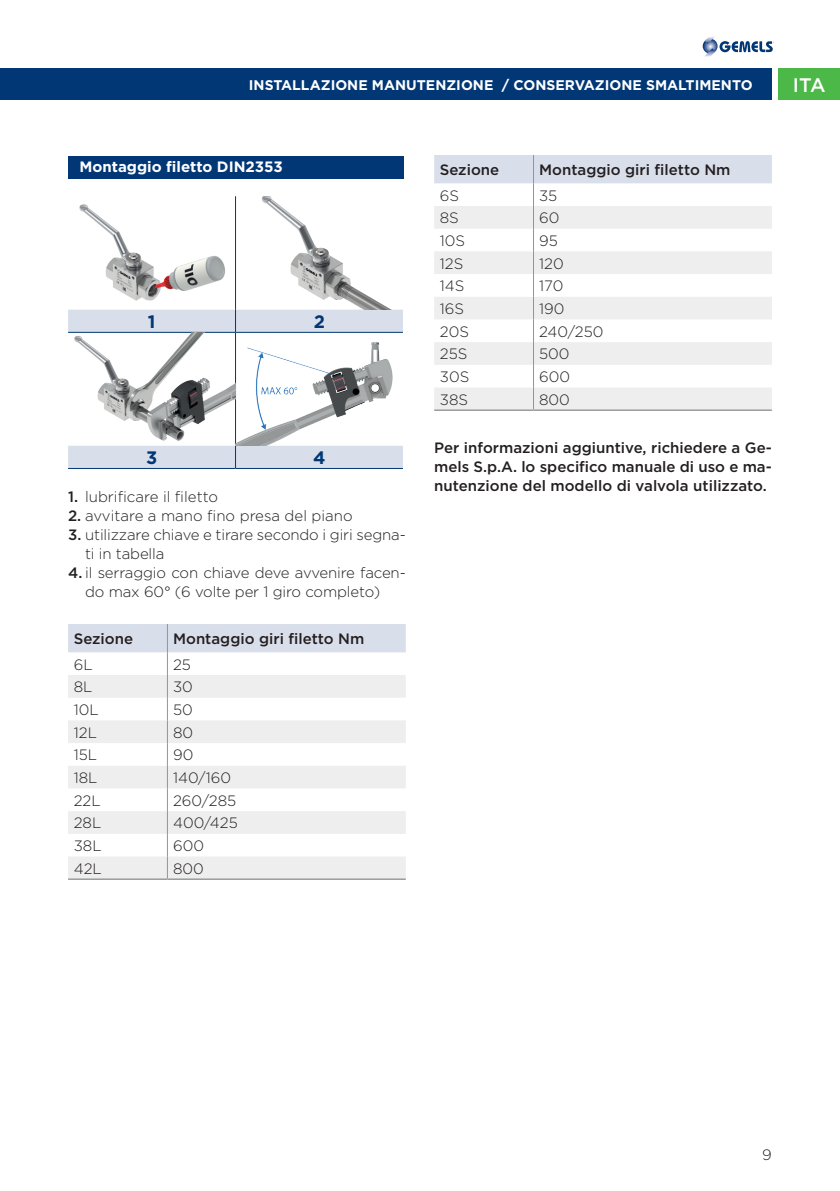
<style>
.page{position:relative;width:840px;height:1191px;background:#fff}
.page>*{position:absolute;margin:0;border:0;box-sizing:border-box;transform-origin:0 0}
.t1{font:500 19.6px "Gotham";color:#fff}
.Testo{font:700 18px "Gotham";color:#013775}
.Testo_rientro{font:300 15px/19px "Gotham";letter-spacing:-.005em;color:#231f20}
.Testo-2{font:500 15px/19px "Gotham";color:#231f20;text-align:justify}
.Testo_rientro-2{font:500 15px "Gotham";color:#231f20}
.Testo-3{font:700 15px "Gotham";color:#fff}
.t2{font:700 14px "Gotham";color:#fff}
.s1{font-weight:500}
</style>
<div class="page">
<div style="left:778px;top:68px;width:61px;height:32px;background:#4cb848"></div>
<div style="left:0;top:68px;width:771px;height:32px;background:#013775"></div>
<svg style="left:703px;top:37px;width:69px;height:20px"></svg>
<div style="left:68px;top:156px;width:335px;height:23px;background:#013775"></div>
<svg style="left:68px;top:310px;width:335px;height:158px;background:#dadfeb"></svg>
<hr style="left:68px;top:332px;width:167px;height:1px;background:#013775">
<hr style="left:235px;top:332px;width:168px;height:1px;background:#013775">
<hr style="left:68px;top:468px;width:167px;height:1px;background:#013775">
<hr style="left:235px;top:468px;width:168px;height:1px;background:#013775">
<hr style="left:235px;top:196px;width:1px;height:114px;background:#013775">
<svg style="left:235px;top:310px;width:1px;height:22px"></svg>
<svg style="left:235px;top:446px;width:1px;height:22px"></svg>
<img style="left:79px;top:204px;width:146px;height:97px">
<img style="left:251px;top:196px;width:152px;height:114px">
<img style="left:68px;top:333px;width:327px;height:113px">
<svg style="left:68px;top:624px;width:337px;height:254px"></svg>
<hr style="left:68px;top:878px;width:99px;height:2px;background:#939598">
<hr style="left:167px;top:878px;width:238px;height:2px;background:#939598">
<svg style="left:434px;top:155px;width:337px;height:254px"></svg>
<hr style="left:434px;top:409px;width:99px;height:2px;background:#939598">
<hr style="left:533px;top:409px;width:238px;height:2px;background:#939598">
<p class="t2" style="left:249px;top:75px;width:505px">INSTALLAZIONE MANUTENZIONE / CONSERVAZIONE SMALTIMENTO</p>
<h1 class="t1" style="left:792px;top:72px;width:34px">ITA</h1>
<p class="Testo-3" style="left:79px;top:157px;width:205px">Montaggio filetto DIN2353</p>
<p class="Testo" style="left:148px;top:310px;width:9px">1</p>
<p class="Testo" style="left:313px;top:310px;width:13px">2</p>
<p class="Testo" style="left:146px;top:446px;width:13px">3</p>
<p class="Testo" style="left:313px;top:446px;width:14px">4</p>
<p class="Testo_rientro" style="left:68px;top:487px;width:151px"><span class="s1">1.</span> lubrificare il filetto</p>
<p class="Testo_rientro" style="left:68px;top:506px;width:286px"><span class="s1">2.</span> avvitare a mano fino presa del piano</p>
<p class="Testo_rientro" style="left:85px;top:525px;width:322px;text-indent:-17px"><span class="s1">3.</span> utilizzare chiave e tirare secondo i giri segna&shy;ti in tabella</p>
<p class="Testo_rientro" style="left:68px;top:563px;width:339px;text-align:center"><span class="s1">4.</span> il serraggio con chiave deve avvenire facen&shy;do max 60° (6 volte per 1 giro completo)</p>
<p class="Testo_rientro-2" style="left:74px;top:629px;width:61px">Sezione</p>
<p class="Testo_rientro-2" style="left:173px;top:629px;width:193px">Montaggio giri filetto Nm</p>
<p class="Testo_rientro" style="left:74px;top:654px;width:20px">6L</p>
<p class="Testo_rientro" style="left:173px;top:654px;width:19px">25</p>
<p class="Testo_rientro" style="left:74px;top:677px;width:20px">8L</p>
<p class="Testo_rientro" style="left:173px;top:677px;width:21px">30</p>
<p class="Testo_rientro" style="left:74px;top:700px;width:26px">10L</p>
<p class="Testo_rientro" style="left:173px;top:700px;width:21px">50</p>
<p class="Testo_rientro" style="left:74px;top:722px;width:25px">12L</p>
<p class="Testo_rientro" style="left:173px;top:722px;width:22px">80</p>
<p class="Testo_rientro" style="left:74px;top:745px;width:25px">15L</p>
<p class="Testo_rientro" style="left:173px;top:745px;width:22px">90</p>
<p class="Testo_rientro" style="left:74px;top:768px;width:25px">18L</p>
<p class="Testo_rientro" style="left:173px;top:768px;width:60px">140/160</p>
<p class="Testo_rientro" style="left:74px;top:790px;width:28px">22L</p>
<p class="Testo_rientro" style="left:173px;top:790px;width:65px">260/285</p>
<p class="Testo_rientro" style="left:74px;top:813px;width:29px">28L</p>
<p class="Testo_rientro" style="left:173px;top:813px;width:66px">400/425</p>
<p class="Testo_rientro" style="left:74px;top:836px;width:29px">38L</p>
<p class="Testo_rientro" style="left:173px;top:836px;width:32px">600</p>
<p class="Testo_rientro" style="left:74px;top:858px;width:30px">42L</p>
<p class="Testo_rientro" style="left:173px;top:858px;width:32px">800</p>
<p class="Testo_rientro-2" style="left:439px;top:160px;width:61px">Sezione</p>
<p class="Testo_rientro-2" style="left:539px;top:160px;width:193px">Montaggio giri filetto Nm</p>
<p class="Testo_rientro" style="left:439px;top:185px;width:21px">6S</p>
<p class="Testo_rientro" style="left:539px;top:185px;width:20px">35</p>
<p class="Testo_rientro" style="left:439px;top:208px;width:21px">8S</p>
<p class="Testo_rientro" style="left:539px;top:208px;width:22px">60</p>
<p class="Testo_rientro" style="left:439px;top:231px;width:27px">10S</p>
<p class="Testo_rientro" style="left:539px;top:231px;width:20px">95</p>
<p class="Testo_rientro" style="left:439px;top:253px;width:25px">12S</p>
<p class="Testo_rientro" style="left:539px;top:253px;width:26px">120</p>
<p class="Testo_rientro" style="left:439px;top:276px;width:26px">14S</p>
<p class="Testo_rientro" style="left:539px;top:276px;width:26px">170</p>
<p class="Testo_rientro" style="left:439px;top:299px;width:26px">16S</p>
<p class="Testo_rientro" style="left:539px;top:299px;width:27px">190</p>
<p class="Testo_rientro" style="left:439px;top:321px;width:31px">20S</p>
<p class="Testo_rientro" style="left:539px;top:321px;width:66px">240/250</p>
<p class="Testo_rientro" style="left:439px;top:344px;width:29px">25S</p>
<p class="Testo_rientro" style="left:539px;top:344px;width:32px">500</p>
<p class="Testo_rientro" style="left:439px;top:367px;width:31px">30S</p>
<p class="Testo_rientro" style="left:539px;top:367px;width:32px">600</p>
<p class="Testo_rientro" style="left:439px;top:389px;width:30px">38S</p>
<p class="Testo_rientro" style="left:539px;top:389px;width:32px">800</p>
<p class="Testo-2" style="left:434px;top:438px;width:339px">Per informazioni aggiuntive, richiedere a Ge&shy;mels S.p.A. lo specifico manuale di uso e ma&shy;nutenzione del modello di valvola utilizzato.</p>
<p class="Testo_rientro" style="left:761px;top:1145px;width:11px">9</p>
</div>
